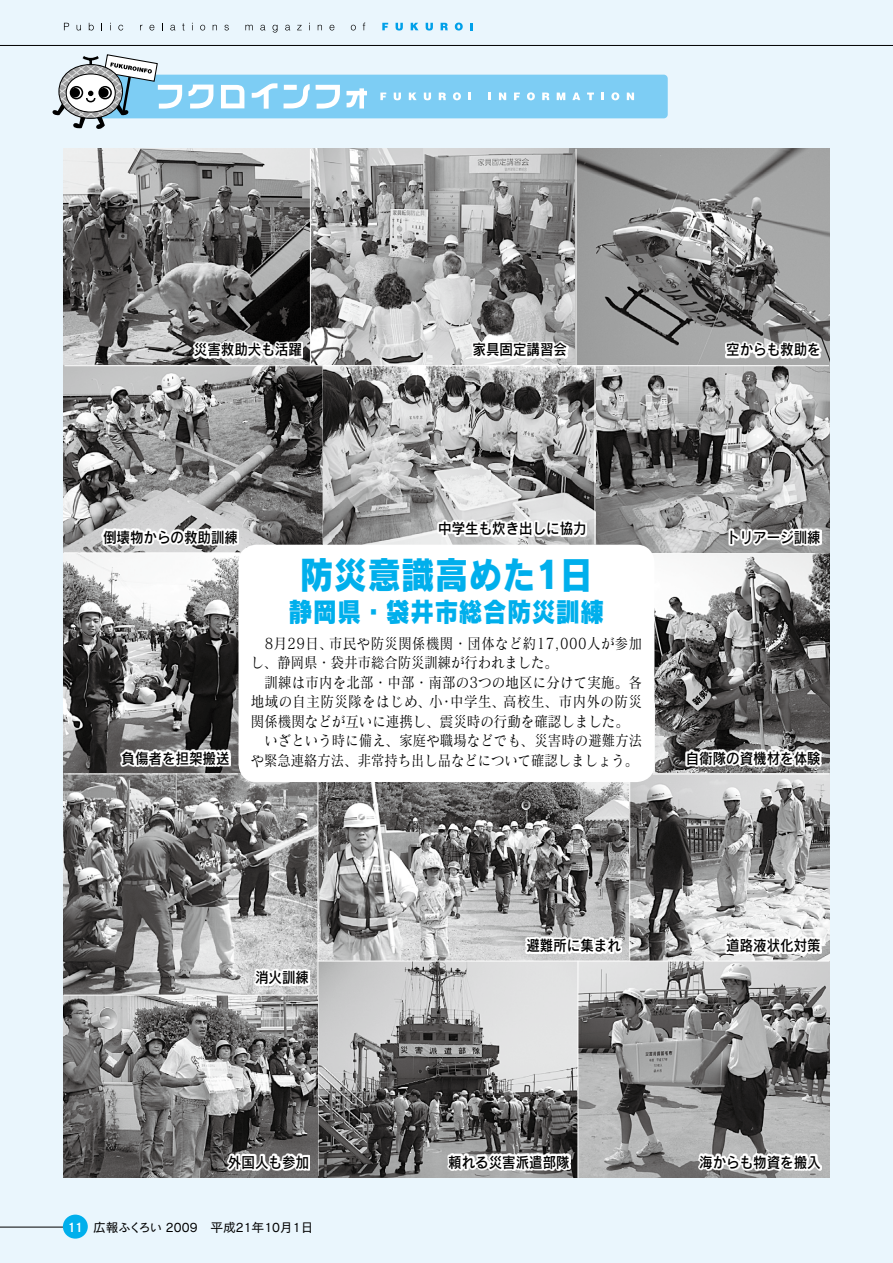
<style>
.page{position:relative;width:893px;height:1263px;background:#eaf6fd}
.page>*{position:absolute;margin:0;border:0;box-sizing:border-box;transform-origin:0 0}
.t1{font:37.5px "Rodin Pro EB";color:#00afec;scale:.9 1}
.t2{font:27px "Rodin Pro EB";color:#00afec;scale:.9 1}
.t3{font:15px/19.5px "Matisse Pro M";letter-spacing:.01em;color:#000;scale:.89 1}
.t4{font:15px "Rodin Pro DB";color:#000;scale:.9 1}
.t5{font:12.75px "Cezanne Pro M";color:#000}
.s1{font-family:"Cezanne Pro DB";color:#fff}
</style>
<div class="page">
<div style="left:63px;top:1214px;width:25px;height:24px;background:#00afec;border-radius:50%"></div>
<hr style="left:0;top:1227px;width:63px;height:1px;background:#000">
<svg style="left:64px;top:23px;width:5px;height:7px"></svg>
<svg style="left:77px;top:25px;width:4px;height:5px"></svg>
<svg style="left:89px;top:23px;width:5px;height:7px"></svg>
<svg style="left:118px;top:25px;width:5px;height:5px"></svg>
<svg style="left:150px;top:25px;width:4px;height:5px"></svg>
<svg style="left:170px;top:25px;width:5px;height:5px"></svg>
<svg style="left:182px;top:23px;width:3px;height:7px"></svg>
<svg style="left:200px;top:25px;width:5px;height:5px"></svg>
<svg style="left:213px;top:25px;width:4px;height:5px"></svg>
<svg style="left:224px;top:25px;width:5px;height:5px"></svg>
<svg style="left:245px;top:25px;width:8px;height:5px"></svg>
<svg style="left:260px;top:25px;width:5px;height:5px"></svg>
<svg style="left:273px;top:25px;width:5px;height:8px"></svg>
<svg style="left:285px;top:25px;width:5px;height:5px"></svg>
<svg style="left:297px;top:25px;width:5px;height:5px"></svg>
<svg style="left:318px;top:25px;width:4px;height:5px"></svg>
<svg style="left:330px;top:25px;width:4px;height:5px"></svg>
<svg style="left:351px;top:25px;width:5px;height:5px"></svg>
<svg style="left:363px;top:23px;width:2px;height:7px"></svg>
<svg style="left:382px;top:23px;width:6px;height:7px"></svg>
<svg style="left:396px;top:23px;width:7px;height:8px"></svg>
<svg style="left:411px;top:23px;width:7px;height:7px"></svg>
<svg style="left:426px;top:23px;width:7px;height:8px"></svg>
<svg style="left:441px;top:23px;width:7px;height:7px"></svg>
<svg style="left:455px;top:23px;width:8px;height:8px"></svg>
<svg style="left:470px;top:23px;width:3px;height:7px"></svg>
<hr style="left:0;top:45px;width:893px;height:1px;background:#000">
<img style="left:64px;top:553px;width:177px;height:221px">
<img style="left:652px;top:553px;width:177px;height:220px">
<div style="left:81px;top:75px;width:587px;height:43px;background:#7dcdf4;border-radius:4px"></div>
<svg style="left:188px;top:85px;width:25px;height:23px"></svg>
<svg style="left:221px;top:85px;width:23px;height:23px"></svg>
<svg style="left:252px;top:83px;width:25px;height:26px"></svg>
<svg style="left:284px;top:84px;width:26px;height:24px"></svg>
<svg style="left:316px;top:85px;width:24px;height:24px"></svg>
<svg style="left:346px;top:88px;width:21px;height:21px"></svg>
<svg style="left:380px;top:93px;width:6px;height:7px"></svg>
<svg style="left:394px;top:93px;width:7px;height:7px"></svg>
<svg style="left:409px;top:93px;width:8px;height:7px"></svg>
<svg style="left:424px;top:93px;width:7px;height:7px"></svg>
<svg style="left:439px;top:93px;width:7px;height:7px"></svg>
<svg style="left:453px;top:92px;width:8px;height:8px"></svg>
<svg style="left:468px;top:93px;width:3px;height:7px"></svg>
<svg style="left:489px;top:93px;width:2px;height:7px"></svg>
<svg style="left:499px;top:93px;width:7px;height:7px"></svg>
<svg style="left:514px;top:93px;width:6px;height:7px"></svg>
<svg style="left:527px;top:92px;width:8px;height:8px"></svg>
<svg style="left:542px;top:93px;width:7px;height:7px"></svg>
<svg style="left:557px;top:93px;width:8px;height:7px"></svg>
<svg style="left:572px;top:93px;width:8px;height:7px"></svg>
<svg style="left:587px;top:93px;width:7px;height:7px"></svg>
<svg style="left:601px;top:93px;width:3px;height:7px"></svg>
<svg style="left:611px;top:92px;width:8px;height:8px"></svg>
<svg style="left:627px;top:93px;width:7px;height:7px"></svg>
<svg style="left:52px;top:54px;width:130px;height:75px"></svg>
<img style="left:319px;top:703px;width:336px;height:258px">
<img style="left:311px;top:149px;width:265px;height:216px">
<img style="left:64px;top:149px;width:246px;height:216px">
<img style="left:64px;top:366px;width:259px;height:186px">
<img style="left:630px;top:774px;width:199px;height:187px">
<img style="left:64px;top:774px;width:254px;height:404px">
<img style="left:318px;top:962px;width:511px;height:216px">
<img style="left:577px;top:149px;width:252px;height:216px">
<hr style="left:576px;top:149px;width:1px;height:217px;background:#fff">
<hr style="left:310px;top:149px;width:1px;height:217px;background:#fff">
<hr style="left:318px;top:780px;width:1px;height:396px;background:#fff">
<hr style="left:578px;top:961px;width:1px;height:217px;background:#fff">
<hr style="left:629px;top:741px;width:1px;height:220px;background:#fff">
<hr style="left:318px;top:961px;width:511px;height:1px;background:#fff">
<hr style="left:64px;top:773px;width:174px;height:1px;background:#fff">
<img style="left:553px;top:366px;width:276px;height:187px">
<img style="left:323px;top:366px;width:272px;height:178px">
<hr style="left:595px;top:366px;width:1px;height:178px;background:#fff">
<hr style="left:64px;top:365px;width:765px;height:1px;background:#fff">
<hr style="left:653px;top:773px;width:176px;height:1px;background:#fff">
<div style="left:192px;top:341px;width:111px;height:17px;background:#fff"></div>
<div style="left:471px;top:341px;width:97px;height:17px;background:#fff"></div>
<svg style="left:728px;top:527px;width:94px;height:18px;background:#d4d4d4"></svg>
<div style="left:685px;top:749px;width:137px;height:18px;background:#fff"></div>
<svg style="left:698px;top:1153px;width:124px;height:18px;background:#ececec"></svg>
<div style="left:437px;top:519px;width:150px;height:18px;background:#fff"></div>
<div style="left:101px;top:528px;width:138px;height:17px;background:#fff"></div>
<div style="left:525px;top:936px;width:97px;height:18px;background:#fff"></div>
<div style="left:724px;top:936px;width:98px;height:18px;background:#fff"></div>
<div style="left:253px;top:968px;width:57px;height:18px;background:#fff"></div>
<div style="left:120px;top:749px;width:111px;height:18px;background:#fff"></div>
<div style="left:725px;top:341px;width:96px;height:17px;background:#fff"></div>
<hr style="left:64px;top:995px;width:254px;height:1px;background:#fff">
<svg style="left:226px;top:1153px;width:84px;height:17px"></svg>
<div style="left:447px;top:1153px;width:124px;height:18px;background:#fff"></div>
<div style="left:238px;top:545px;width:416px;height:237px;background:#fff;border-radius:18px"></div>
<hr style="left:64px;top:552px;width:191px;height:1px;background:#fff">
<p class="t4" style="left:194px;top:340px;width:121px">災害救助犬も活躍</p>
<p class="t4" style="left:473px;top:340px;width:106px">家具固定講習会</p>
<p class="t4" style="left:726px;top:340px;width:106px">空からも救助を</p>
<p class="t4" style="left:103px;top:527px;width:151px">倒壊物からの救助訓練</p>
<p class="t4" style="left:122px;top:748px;width:121px">負傷者を担架搬送</p>
<p class="t4" style="left:438px;top:518px;width:166px">中学生も炊き出しに協力</p>
<h1 class="t1" style="left:300px;top:549px;width:327px">防災意識高めた1日</h1>
<h2 class="t2" style="left:289px;top:593px;width:353px">静岡県・袋井市総合防災訓練</h2>
<p class="t3" style="left:251px;top:633px;width:441px">　8月29日、市民や防災関係機関・団体など約17,000人が参加し、静岡県・袋井市総合防災訓練が行われました。<br>　訓練は市内を北部・中部・南部の3つの地区に分けて実施。各地域の自主防災隊をはじめ、小・中学生、高校生、市内外の防災関係機関などが互いに連携し、震災時の行動を確認しました。　いざという時に備え、家庭や職場などでも、災害時の避難方法や緊急連絡方法、非常持ち出し品などについて確認しましょう。</p>
<p class="t4" style="left:726px;top:527px;width:106px">トリアージ訓練</p>
<p class="t4" style="left:686px;top:748px;width:151px">自衛隊の資機材を体験</p>
<p class="t4" style="left:255px;top:967px;width:61px">消火訓練</p>
<p class="t4" style="left:526px;top:935px;width:106px">避難所に集まれ</p>
<p class="t4" style="left:726px;top:935px;width:106px">道路液状化対策</p>
<p class="t4" style="left:228px;top:1152px;width:91px">外国人も参加</p>
<p class="t4" style="left:448px;top:1152px;width:136px">頼れる災害派遣部隊</p>
<p class="t5" style="left:68px;top:1219px;width:247px"><span class="s1">11</span> 広報ふくろい 2009　平成21年10月1日</p>
<p class="t4" style="left:699px;top:1152px;width:136px">海からも物資を搬入</p>
</div>
